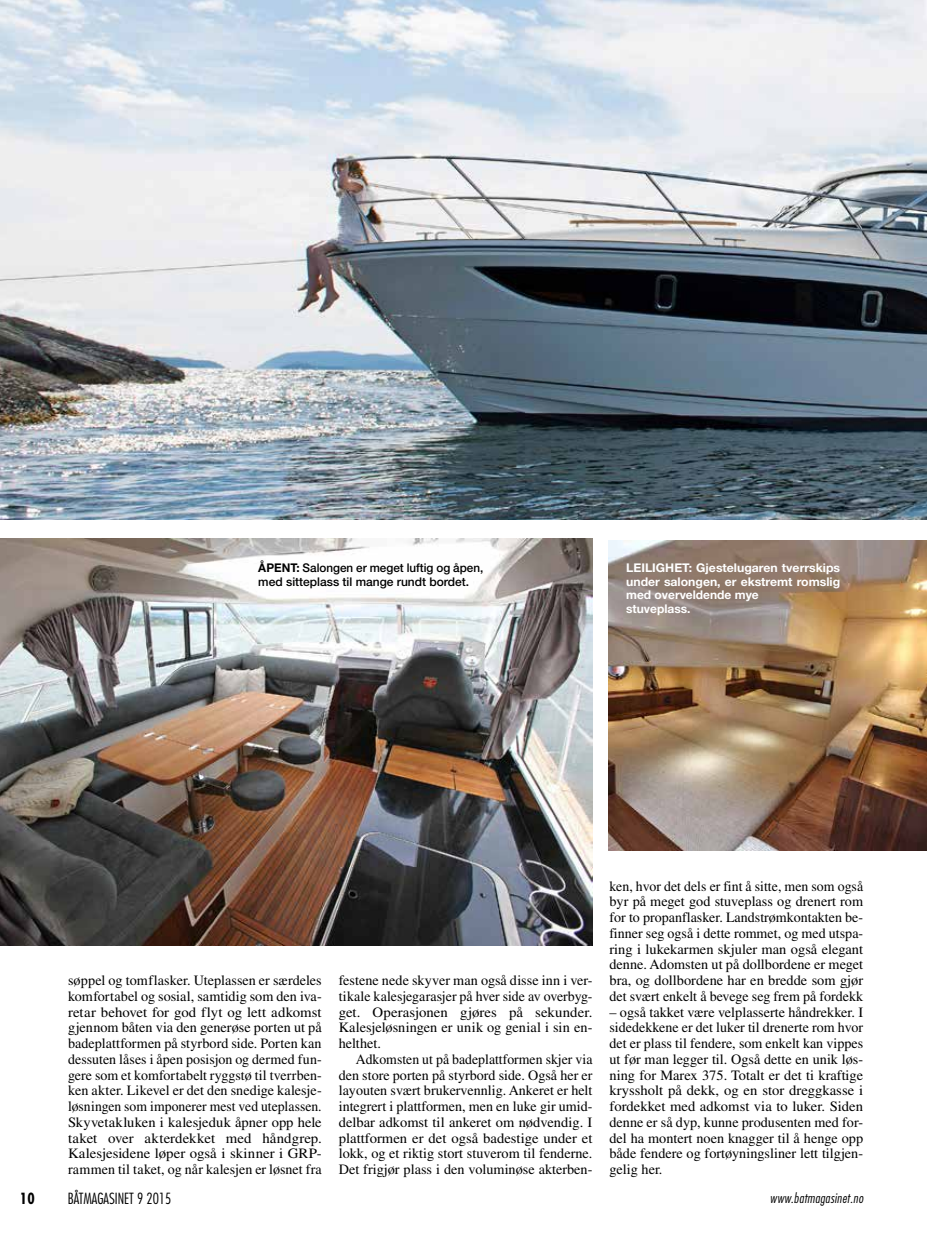
<style>
.page{position:relative;width:927px;height:1238px;background:#fff}
.page>*{position:absolute;margin:0;border:0;box-sizing:border-box;transform-origin:0 0}
.t1{font:300 condensed 15px "Futura Std";color:#000}
.t2{font:700 condensed 15px "Futura Std";color:#000}
.t3{font:14.25px/15.8px "Times LT Std";color:#000;text-align:justify}
.t4{font:italic 300 condensed 13.5px "Futura Std";letter-spacing:.025em;color:#000}
.t5{font:700 12px/13.5px "Helvetica Neue LT Std";color:#fff}
.t6{font:500 12px/13.5px "Helvetica Neue LT Std";color:#000}
.s1{font-weight:700}
</style>
<div class="page">
<img style="left:0;top:0;width:927px;height:519px">
<img style="left:0;top:538px;width:592px;height:407px">
<img style="left:608px;top:540px;width:319px;height:310px">
<p class="t6" style="left:258px;top:561px;width:227px"><span class="s1">ÅPENT:</span> Salongen er meget luftig og åpen, med sitteplass til mange rundt bordet.</p>
<p class="t5" style="left:626px;top:561px;width:216px">LEILIGHET: Gjestelugaren tverrskips under salongen, er ekstremt romslig med overveldende mye<br>stuveplass.</p>
<p class="t3" style="left:68px;top:972px;width:255px">søppel og tomflasker. Uteplassen er særdeles komfortabel og sosial, samtidig som den iva&shy;retar behovet for god flyt og lett adkomst gjennom båten via den generøse porten ut på badeplattformen på styrbord side. Porten kan dessuten låses i åpen posisjon og dermed fun&shy;gere som et komfortabelt ryggstø til tverrben&shy;ken akter. Likevel er det den snedige kalesje&shy;løsningen som imponerer mest ved uteplassen.<br>Skyvetakluken i kalesjeduk åpner opp hele taket over akterdekket med håndgrep.<br>Kalesjesidene løper også i skinner i GRP&shy;rammen til taket, og når kalesjen er løsnet fra</p>
<p class="t3" style="left:339px;top:972px;width:255px">festene nede skyver man også disse inn i ver&shy;tikale kalesjegarasjer på hver side av overbyg&shy;get. Operasjonen gjøres på sekunder.<br>Kalesjeløsningen er unik og genial i sin en&shy;helthet.</p>
<p class="t3" style="left:339px;top:1051px;width:255px;text-indent:17px">Adkomsten ut på badeplattformen skjer via den store porten på styrbord side. Også her er layouten svært brukervennlig. Ankeret er helt integrert i plattformen, men en luke gir umid&shy;delbar adkomst til ankeret om nødvendig. I plattformen er det også badestige under et lokk, og et riktig stort stuverom til fenderne.<br>Det frigjør plass i den voluminøse akterben-</p>
<p class="t3" style="left:609px;top:877px;width:255px">ken, hvor det dels er fint å sitte, men som også byr på meget god stuveplass og drenert rom for to propanflasker. Landstrømkontakten be&shy;finner seg også i dette rommet, og med utspa&shy;ring i lukekarmen skjuler man også elegant denne. Adomsten ut på dollbordene er meget bra, og dollbordene har en bredde som gjør det svært enkelt å bevege seg frem på fordekk</p>
<p class="t3" style="left:609px;top:1003px;width:255px">– også takket være velplasserte håndrekker. I sidedekkene er det luker til drenerte rom hvor det er plass til fendere, som enkelt kan vippes ut før man legger til. Også dette en unik løs&shy;ning for Marex 375. Totalt er det ti kraftige kryssholt på dekk, og en stor dreggkasse i fordekket med adkomst via to luker. Siden denne er så dyp, kunne produsenten med for&shy;del ha montert noen knagger til å henge opp både fendere og fortøyningsliner lett tilgjen&shy;gelig her.</p>
<p class="t2" style="left:20px;top:1189px;width:17px">10</p>
<p class="t1" style="left:68px;top:1189px;width:105px">BÅTMAGASINET 9 2015</p>
<p class="t4" style="left:770px;top:1189px;width:95px">www.batmagasinet.no</p>
</div>
